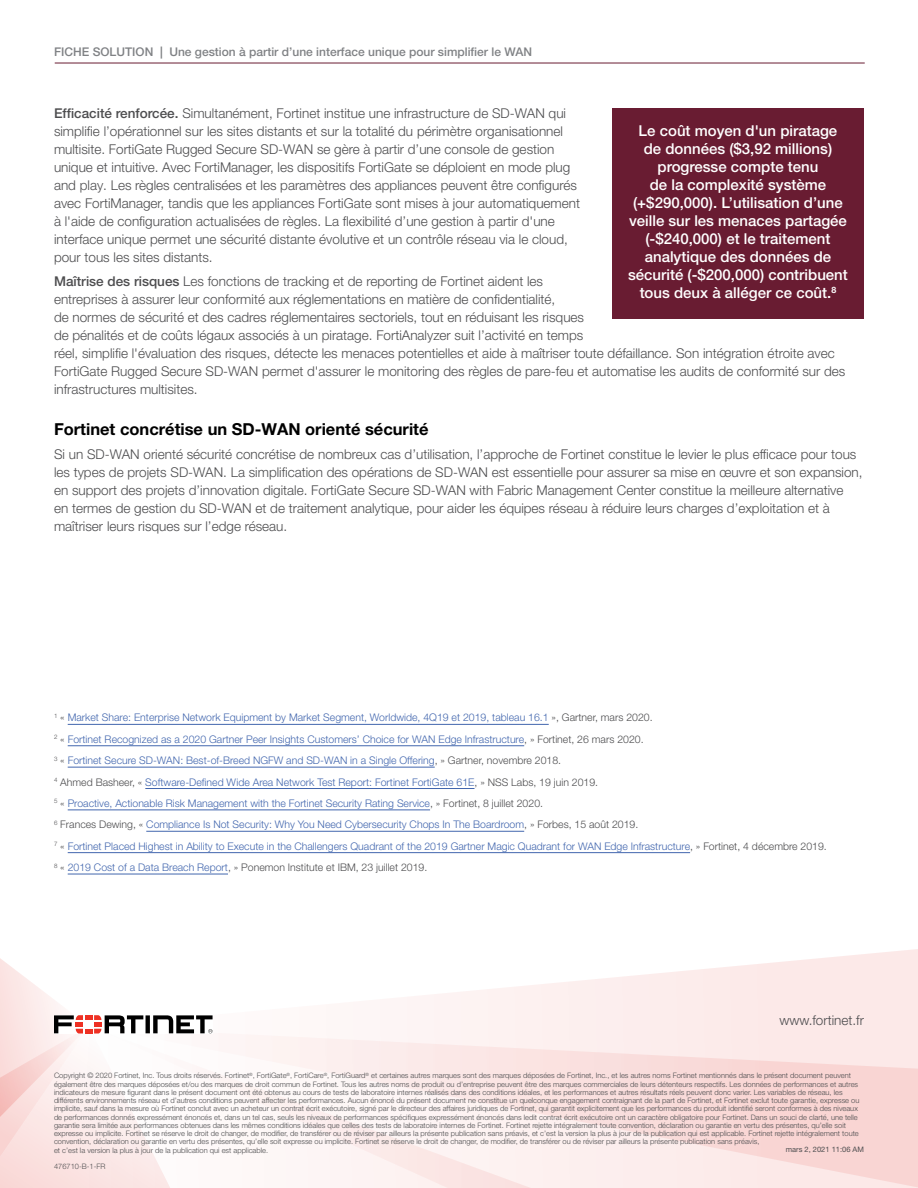
<style>
.page{position:relative;width:918px;height:1188px;background:#fff}
.page>*{position:absolute;margin:0;border:0;box-sizing:border-box;transform-origin:0 0}
.t1{font:700 16.5px "Helvetica Neue LT Pro";color:#000}
.t2{font:500 15px/18px "Helvetica Neue LT Pro";color:#fff;text-align:center}
.t3{font:300 13.5px/18px "Helvetica Neue LT Pro";color:#4d4d4f}
.t4{font:500 12px "Helvetica Neue LT Pro";color:#808285}
.t5{font:300 10.5px/21.5px "Helvetica Neue LT Pro";color:#4266ae}
.t6{font:300 7.5px/8.2px "Helvetica Neue LT Pro";color:#4d4d4f}
.t7{font:7.5px "Helvetica Neue LT Pro";color:#4d4d4f}
.s1{font-weight:700}
.s2{font-weight:500}
.s3{color:#4d4d4f}
</style>
<div class="page">
<svg style="left:407px;top:949px;width:511px;height:77px"></svg>
<svg style="left:218px;top:1026px;width:700px;height:162px"></svg>
<svg style="left:0;top:958px;width:213px;height:230px"></svg>
<hr style="left:55px;top:63px;width:810px;height:1px;background:#691c32">
<hr style="left:68px;top:724px;width:481px;height:1px;background:#4266ae">
<hr style="left:68px;top:745px;width:456px;height:1px;background:#4266ae">
<hr style="left:68px;top:767px;width:367px;height:1px;background:#4266ae">
<hr style="left:145px;top:788px;width:329px;height:1px;background:#4266ae">
<hr style="left:68px;top:810px;width:362px;height:1px;background:#4266ae">
<hr style="left:146px;top:831px;width:378px;height:1px;background:#4266ae">
<hr style="left:68px;top:852px;width:622px;height:1px;background:#4266ae">
<hr style="left:68px;top:874px;width:160px;height:1px;background:#4266ae">
<div style="left:612px;top:108px;width:252px;height:211px;background:#691c32"></div>
<h3 class="t4" style="left:54px;top:44px;width:480px">FICHE SOLUTION <span class="s1">|</span> Une gestion à partir d’une interface unique pour simplifier le WAN</h3>
<p class="t3" style="left:54px;top:104px;width:528px"><span class="s2">Efficacité renforcée.</span> Simultanément, Fortinet institue une infrastructure de SD-WAN qui simplifie l’opérationnel sur les sites distants et sur la totalité du périmètre organisationnel multisite. FortiGate Rugged Secure SD-WAN se gère à partir d’une console de gestion unique et intuitive. Avec FortiManager, les dispositifs FortiGate se déploient en mode plug and play. Les règles centralisées et les paramètres des appliances peuvent être configurés avec FortiManager, tandis que les appliances FortiGate sont mises à jour automatiquement à l'aide de configuration actualisées de règles. La flexibilité d’une gestion à partir d'une interface unique permet une sécurité distante évolutive et un contrôle réseau via le cloud, pour tous les sites distants.</p>
<p class="t3" style="left:54px;top:272px;width:793px"><span class="s2">Maîtrise des risques</span> Les fonctions de tracking et de reporting de Fortinet aident les<br>entreprises à assurer leur conformité aux réglementations en matière de confidentialité,<br>de normes de sécurité et des cadres réglementaires sectoriels, tout en réduisant les risques<br>de pénalités et de coûts légaux associés à un piratage. FortiAnalyzer suit l’activité en temps<br>réel, simplifie l'évaluation des risques, détecte les menaces potentielles et aide à maîtriser toute défaillance. Son intégration étroite avec FortiGate Rugged Secure SD-WAN permet d'assurer le monitoring des règles de pare-feu et automatise les audits de conformité sur des infrastructures multisites.</p>
<h1 class="t1" style="left:54px;top:419px;width:376px">Fortinet concrétise un SD-WAN orienté sécurité</h1>
<p class="t3" style="left:54px;top:445px;width:810px">Si un SD-WAN orienté sécurité concrétise de nombreux cas d’utilisation, l’approche de Fortinet constitue le levier le plus efficace pour tous les types de projets SD-WAN. La simplification des opérations de SD-WAN est essentielle pour assurer sa mise en œuvre et son expansion, en support des projets d’innovation digitale. FortiGate Secure SD-WAN with Fabric Management Center constitue la meilleure alternative<br>en termes de gestion du SD-WAN et de traitement analytique, pour aider les équipes réseau à réduire leurs charges d’exploitation et à maîtriser leurs risques sur l’edge réseau.</p>
<p class="t2" style="left:628px;top:121px;width:221px">Le coût moyen d'un piratage de données ($3,92 millions) progresse compte tenu<br>de la complexité système (+$290,000). L’utilisation d’une veille sur les menaces partagée (-$240,000) et le traitement analytique des données de sécurité (-$200,000) contribuent tous deux à alléger ce coût.<sup>8</sup></p>
<p class="t5" style="left:54px;top:707px;width:774px"><sup>1</sup> <span class="s3">«</span> Market Share: Enterprise Network Equipment by Market Segment, Worldwide, 4Q19 et 2019, tableau 16.1 <span class="s3">», Gartner, mars 2020.<br></span><sup>2</sup> <span class="s3">«</span> Fortinet Recognized as a 2020 Gartner Peer Insights Customers’ Choice for WAN Edge Infrastructure<span class="s3">, » Fortinet, 26 mars 2020.<br></span><sup>3</sup> <span class="s3">«</span> Fortinet Secure SD-WAN: Best-of-Breed NGFW and SD-WAN in a Single Offering<span class="s3">, » Gartner, novembre 2018.<br></span><sup>4</sup> <span class="s3">Ahmed Basheer, «</span> Software-Defined Wide Area Network Test Report: Fortinet FortiGate 61E<span class="s3">, » NSS Labs, 19 juin 2019.<br></span><sup>5</sup> <span class="s3">«</span> Proactive, Actionable Risk Management with the Fortinet Security Rating Service<span class="s3">, » Fortinet, 8 juillet 2020.<br></span><sup>6</sup> <span class="s3">Frances Dewing, «</span> Compliance Is Not Security: Why You Need Cybersecurity Chops In The Boardroom<span class="s3">, » Forbes, 15 août 2019.<br></span><sup>7</sup> <span class="s3">«</span> Fortinet Placed Highest in Ability to Execute in the Challengers Quadrant of the 2019 Gartner Magic Quadrant for WAN Edge Infrastructure<span class="s3">, » Fortinet, 4 décembre 2019.<br></span><sup>8</sup> <span class="s3">«</span> 2019 Cost of a Data Breach Report<span class="s3">, » Ponemon Institute et IBM, 23 juillet 2019.</span></p>
<h3 class="t3" style="left:779px;top:1011px;width:86px">www.fortinet.fr</h3>
<p class="t6" style="left:54px;top:1071px;width:807px">Copyright © 2020 Fortinet, Inc. Tous droits réservés. Fortinet<sup>®</sup>, FortiGate<sup>®</sup>, FortiCare<sup>®</sup>, FortiGuard<sup>®</sup> et certaines autres marques sont des marques déposées de Fortinet, Inc., et les autres noms Fortinet mentionnés dans le présent document peuvent également être des marques déposées et/ou des marques de droit commun de Fortinet. Tous les autres noms de produit ou d’entreprise peuvent être des marques commerciales de leurs détenteurs respectifs. Les données de performances et autres indicateurs de mesure figurant dans le présent document ont été obtenus au cours de tests de laboratoire internes réalisés dans des conditions idéales, et les performances et autres résultats réels peuvent donc varier. Les variables de réseau, les différents environnements réseau et d’autres conditions peuvent affecter les performances. Aucun énoncé du présent document ne constitue un quelconque engagement contraignant de la part de Fortinet, et Fortinet exclut toute garantie, expresse ou implicite, sauf dans la mesure où Fortinet conclut avec un acheteur un contrat écrit exécutoire, signé par le directeur des affaires juridiques de Fortinet, qui garantit explicitement que les performances du produit identifié seront conformes à des niveaux de performances donnés expressément énoncés et, dans un tel cas, seuls les niveaux de performances spécifiques expressément énoncés dans ledit contrat écrit exécutoire ont un caractère obligatoire pour Fortinet. Dans un souci de clarté, une telle garantie sera limitée aux performances obtenues dans les mêmes conditions idéales que celles des tests de laboratoire internes de Fortinet. Fortinet rejette intégralement toute convention, déclaration ou garantie en vertu des présentes, qu’elle soit expresse ou implicite. Fortinet se réserve le droit de changer, de modifier, de transférer ou de réviser par ailleurs la présente publication sans préavis, et c’est la version la plus à jour de la publication qui est applicable. Fortinet rejette intégralement toute convention, déclaration ou garantie en vertu des présentes, qu’elle soit expresse ou implicite. Fortinet se réserve le droit de changer, de modifier, de transférer ou de réviser par ailleurs la présente publication sans préavis,<br>et c’est la version la plus à jour de la publication qui est applicable.</p>
<p class="t7" style="left:786px;top:1145px;width:80px">mars 2, 2021 11:06 AM</p>
<p class="t6" style="left:54px;top:1162px;width:53px">476710-B-1-FR</p>
</div>
